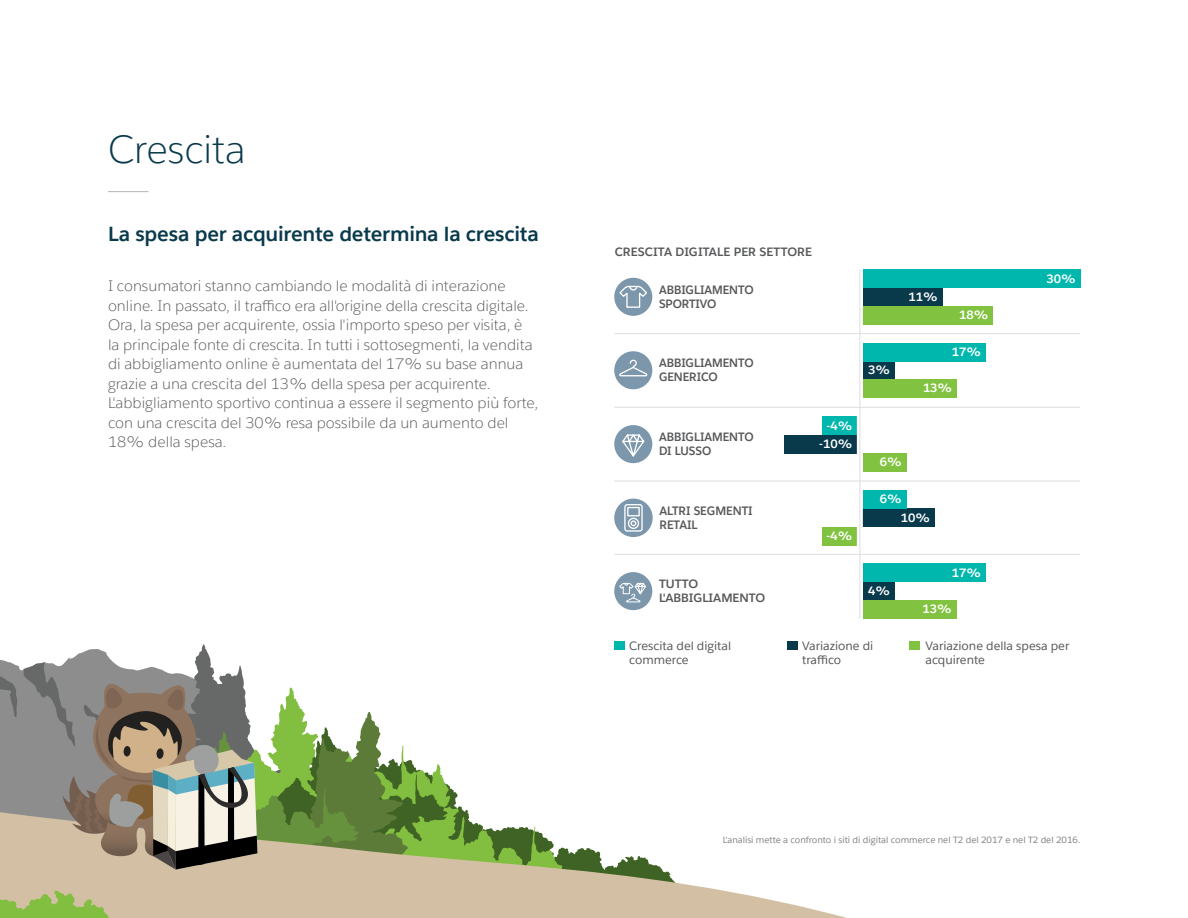
<style>
.page{position:relative;width:1188px;height:918px;background:#fff}
.page>*{position:absolute;margin:0;border:0;box-sizing:border-box;transform-origin:0 0}
.t1{font:300 39px "Salesforce Sans";letter-spacing:-.005em;color:#093a4b}
.t2{font:700 20.25px "Salesforce Sans";letter-spacing:-.015em;color:#093a4b}
.t3{font:300 15px/19.5px "Salesforce Sans";color:#57585a}
.t4{font:700 12.15px/14.5px "Salesforce Sans";color:#57585a;scale:.95 1}
.t5{font:12px/14.4px "Salesforce Sans";color:#57585a}
.t6{font:700 12px/14.4px "Salesforce Sans";color:#57585a;scale:.95 1}
.t7{font:700 12px/14.4px "Salesforce Sans";color:#57585a}
.t8{font:700 12px "Salesforce Sans";color:#fff}
.t9{font:9px "Salesforce Sans";color:#808285}
</style>
<div class="page">
<svg style="left:567px;top:848px;width:280px;height:70px"></svg>
<svg style="left:0;top:644px;width:567px;height:274px"></svg>
<div style="left:822px;top:527px;width:35px;height:18px;background:#81c340"></div>
<div style="left:863px;top:509px;width:72px;height:18px;background:#093a4b"></div>
<div style="left:863px;top:490px;width:43px;height:19px;background:#00b7ae"></div>
<div style="left:863px;top:288px;width:79px;height:18px;background:#093a4b"></div>
<div style="left:863px;top:306px;width:130px;height:18px;background:#81c340"></div>
<div style="left:863px;top:269px;width:217px;height:19px;background:#00b7ae"></div>
<div style="left:785px;top:435px;width:72px;height:18px;background:#093a4b"></div>
<div style="left:822px;top:417px;width:35px;height:18px;background:#00b7ae"></div>
<div style="left:863px;top:453px;width:43px;height:19px;background:#81c340"></div>
<div style="left:863px;top:582px;width:31px;height:18px;background:#093a4b"></div>
<div style="left:863px;top:600px;width:94px;height:19px;background:#81c340"></div>
<div style="left:863px;top:564px;width:123px;height:18px;background:#00b7ae"></div>
<div style="left:863px;top:361px;width:31px;height:19px;background:#093a4b"></div>
<div style="left:863px;top:379px;width:94px;height:19px;background:#81c340"></div>
<div style="left:863px;top:343px;width:123px;height:18px;background:#00b7ae"></div>
<div style="left:614px;top:278px;width:38px;height:38px;background:#7c97ac;border-radius:50%"></div>
<svg style="left:618px;top:285px;width:29px;height:23px"></svg>
<div style="left:614px;top:351px;width:38px;height:38px;background:#7c97ac;border-radius:50%"></div>
<svg style="left:620px;top:359px;width:28px;height:18px"></svg>
<div style="left:614px;top:425px;width:38px;height:38px;background:#7c97ac;border-radius:50%"></div>
<svg style="left:621px;top:434px;width:24px;height:27px"></svg>
<div style="left:614px;top:641px;width:11px;height:9px;background:#00b7ae"></div>
<div style="left:787px;top:641px;width:11px;height:9px;background:#093a4b"></div>
<div style="left:909px;top:641px;width:10px;height:9px;background:#81c340"></div>
<svg style="left:857px;top:270px;width:6px;height:325px"></svg>
<hr style="left:108px;top:191px;width:40px;height:1px;background:#b2b3b7">
<hr style="left:614px;top:333px;width:466px;height:1px;background:#dcdddf">
<hr style="left:614px;top:407px;width:466px;height:1px;background:#dcdddf">
<hr style="left:614px;top:481px;width:466px;height:1px;background:#dcdddf">
<hr style="left:614px;top:554px;width:466px;height:1px;background:#dcdddf">
<hr style="left:859px;top:269px;width:1px;height:350px;background:#dcdddf">
<div style="left:614px;top:572px;width:38px;height:38px;background:#7c97ac;border-radius:50%"></div>
<svg style="left:618px;top:582px;width:28px;height:21px"></svg>
<div style="left:614px;top:499px;width:39px;height:38px;background:#7c97ac;border-radius:50%"></div>
<div style="left:624px;top:504px;width:19px;height:28px;border:1px solid #fff;border-radius:2px"></div>
<div style="left:627px;top:507px;width:13px;height:9px;border:1px solid #fff"></div>
<div style="left:628px;top:518px;width:11px;height:11px;border:1px solid #fff;border-radius:50%"></div>
<svg style="left:631px;top:520px;width:5px;height:6px"></svg>
<h1 class="t1" style="left:108px;top:125px;width:139px">Crescita</h1>
<h2 class="t2" style="left:108px;top:221px;width:433px">La spesa per acquirente determina la crescita</h2>
<p class="t3" style="left:108px;top:276px;width:432px">I consumatori stanno cambiando le modalità di interazione online. In passato, il traffico era all'origine della crescita digitale.<br>Ora, la spesa per acquirente, ossia l'importo speso per visita, è<br>la principale fonte di crescita. In tutti i sottosegmenti, la vendita di abbigliamento online è aumentata del 17% su base annua grazie a una crescita del 13% della spesa per acquirente.<br>L'abbigliamento sportivo continua a essere il segmento più forte, con una crescita del 30% resa possibile da un aumento del 18% della spesa.</p>
<p class="t7" style="left:615px;top:244px;width:199px">CRESCITA DIGITALE PER SETTORE</p>
<p class="t6" style="left:659px;top:282px;width:101px">ABBIGLIAMENTO<br>SPORTIVO</p>
<p class="t6" style="left:659px;top:356px;width:101px">ABBIGLIAMENTO<br>GENERICO</p>
<p class="t6" style="left:659px;top:429px;width:101px">ABBIGLIAMENTO<br>DI LUSSO</p>
<p class="t8" style="left:827px;top:418px;width:27px">-4%</p>
<p class="t8" style="left:819px;top:436px;width:35px">-10%</p>
<p class="t4" style="left:659px;top:503px;width:100px">ALTRI SEGMENTI<br>RETAIL</p>
<p class="t7" style="left:659px;top:576px;width:108px">TUTTO<br>L'ABBIGLIAMENTO</p>
<p class="t8" style="left:827px;top:528px;width:27px">-4%</p>
<p class="t8" style="left:868px;top:362px;width:23px">3%</p>
<p class="t8" style="left:909px;top:289px;width:31px">11%</p>
<p class="t8" style="left:959px;top:307px;width:31px">18%</p>
<p class="t8" style="left:952px;top:344px;width:31px">17%</p>
<p class="t8" style="left:923px;top:380px;width:31px">13%</p>
<p class="t8" style="left:880px;top:454px;width:23px">6%</p>
<p class="t8" style="left:880px;top:491px;width:23px">6%</p>
<p class="t8" style="left:901px;top:510px;width:31px">10%</p>
<p class="t8" style="left:868px;top:583px;width:23px">4%</p>
<p class="t8" style="left:952px;top:565px;width:31px">17%</p>
<p class="t8" style="left:922px;top:601px;width:31px">13%</p>
<p class="t8" style="left:1047px;top:271px;width:31px">30%</p>
<p class="t5" style="left:629px;top:638px;width:103px">Crescita del digital commerce</p>
<p class="t5" style="left:802px;top:638px;width:73px">Variazione di traffico</p>
<p class="t5" style="left:926px;top:638px;width:145px">Variazione della spesa per acquirente</p>
<p class="t9" style="left:723px;top:835px;width:359px">L'analisi mette a confronto i siti di digital commerce nel T2 del 2017 e nel T2 del 2016.</p>
</div>
